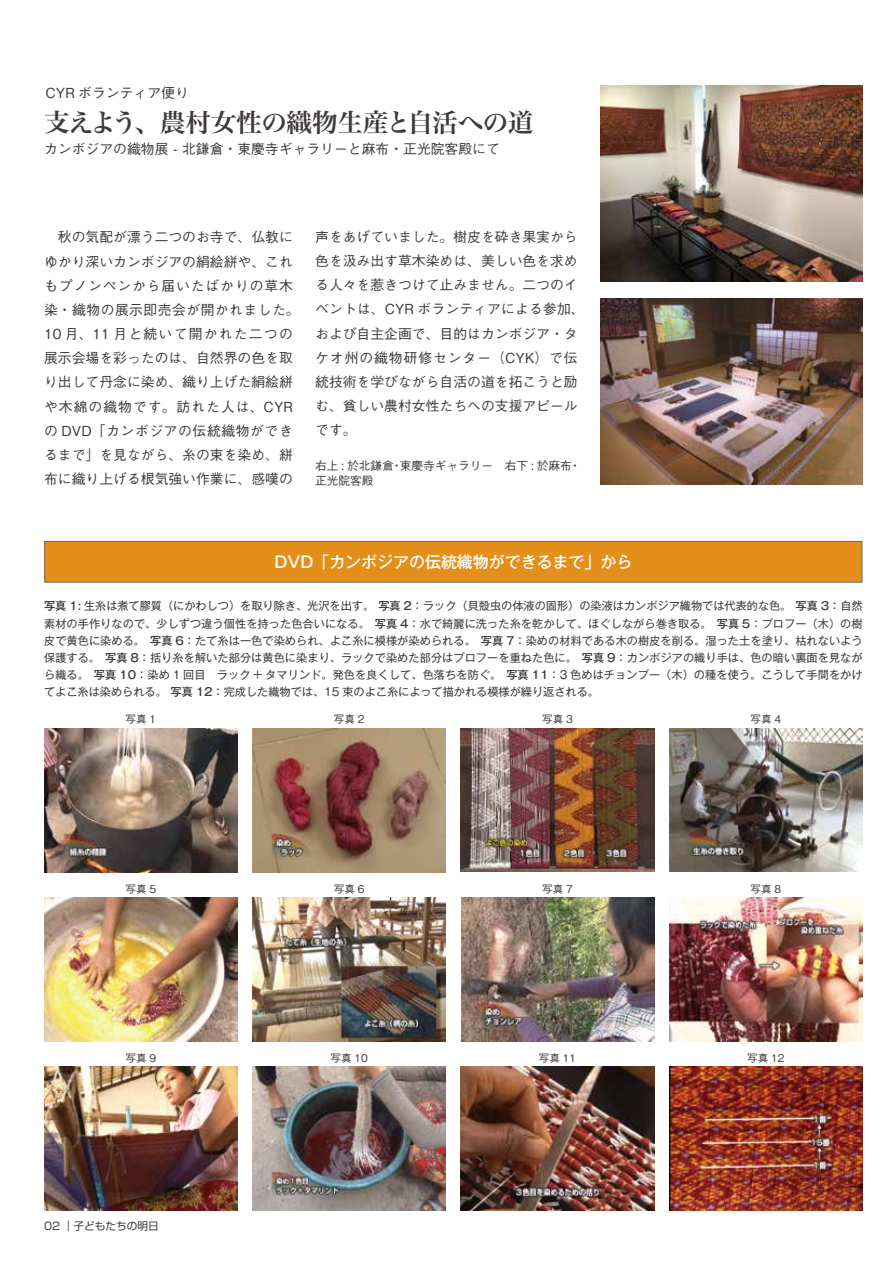
<style>
.page{position:relative;width:893px;height:1263px;background:#fff}
.page>*{position:absolute;margin:0;border:0;box-sizing:border-box;transform-origin:0 0}
.t1{font:25.5px "Hira Min Std N W6";letter-spacing:-.02em;color:#3e3a39}
.t2{font:500 15.9px "Gothic MB101 Pro";color:#fff}
.t3{font:500 13.8px/24.2px "Gothic BBB Pro";color:#3e3a39;text-align:center}
.t4{font:500 11.7px/14.9px "Gothic BBB Pro";color:#3e3a39}
.t5{font:11.1px/17px "Gothic MB101 Pro";color:#3e3a39;text-align:justify}
.t6{font:500 10.65px "Gothic BBB Pro";color:#3e3a39}
.t7{font:10.65px "Shin Go Pro";color:#3e3a39}
.s1{font-weight:500}
</style>
<div class="page">
<img style="left:600px;top:298px;width:263px;height:187px">
<div style="left:45px;top:541px;width:817px;height:41px;background:#e48f1a"></div>
<div style="left:44px;top:541px;width:818px;height:42px;border:1px solid #727171"></div>
<img style="left:600px;top:85px;width:263px;height:197px">
<img style="left:44px;top:728px;width:194px;height:144px">
<img style="left:44px;top:897px;width:194px;height:144px">
<img style="left:252px;top:728px;width:194px;height:144px">
<img style="left:252px;top:897px;width:194px;height:144px">
<img style="left:461px;top:728px;width:193px;height:144px">
<img style="left:461px;top:897px;width:193px;height:144px">
<img style="left:669px;top:728px;width:194px;height:144px">
<img style="left:669px;top:897px;width:194px;height:144px">
<img style="left:44px;top:1067px;width:194px;height:144px">
<img style="left:252px;top:1067px;width:194px;height:144px">
<img style="left:461px;top:1067px;width:193px;height:144px">
<img style="left:669px;top:1066px;width:194px;height:144px">
<p class="t3" style="left:45px;top:79px;width:145px">CYR ボランティア便り</p>
<h1 class="t1" style="left:44px;top:104px;width:491px">支えよう、農村女性の織物生産と自活への道</h1>
<p class="t3" style="left:44px;top:135px;width:457px">カンボジアの織物展 - 北鎌倉・東慶寺ギャラリーと麻布・正光院客殿にて</p>
<p class="t3" style="left:44px;top:223px;width:257px">秋の気配が漂う二つのお寺で、仏教に<br>ゆかり深いカンボジアの絹絵絣や、これもプノンペンから届いたばかりの草木染・織物の展示即売会が開かれました。<br>10 月、11 月と続いて開かれた二つの展示会場を彩ったのは、自然界の色を取り出して丹念に染め、織り上げた絹絵絣や木綿の織物です。訪れた人は、CYRの DVD「カンボジアの伝統織物ができるまで」を見ながら、糸の束を染め、絣布に織り上げる根気強い作業に、感嘆の</p>
<p class="t3" style="left:315px;top:223px;width:271px;text-align:left">声をあげていました。樹皮を砕き果実から色を汲み出す草木染めは、美しい色を求める人々を惹きつけて止みません。二つのイベントは、CYR ボランティアによる参加、および自主企画で、目的はカンボジア・タケオ州の織物研修センター（CYK）で伝統技術を学びながら自活の道を拓こうと励む、貧しい農村女性たちへの支援アピールです。</p>
<p class="t4" style="left:315px;top:457px;width:267px">右上 : 於北鎌倉・東慶寺ギャラリー　右下 : 於麻布・正光院客殿</p>
<h2 class="t2" style="left:274px;top:548px;width:359px">DVD「カンボジアの伝統織物ができるまで」から</h2>
<p class="t5" style="left:44px;top:596px;width:820px"><span class="s1">写真 1:</span> 生糸は煮て膠質（にかわしつ）を取り除き、光沢を出す。 <span class="s1">写真 2：</span>ラック（貝殻虫の体液の固形）の染液はカンボジア織物では代表的な色。 <span class="s1">写真 3：</span>自然素材の手作りなので、少しずつ違う個性を持った色合いになる。 <span class="s1">写真 4：</span>水で綺麗に洗った糸を乾かして、ほぐしながら巻き取る。 <span class="s1">写真 5：</span>プロフー（木）の樹皮で黄色に染める。 <span class="s1">写真 6：</span>たて糸は一色で染められ、よこ糸に模様が染められる。 <span class="s1">写真 7：</span>染めの材料である木の樹皮を削る。湿った土を塗り、枯れないよう保護する。 <span class="s1">写真 8：</span>括り糸を解いた部分は黄色に染まり、ラックで染めた部分はプロフーを重ねた色に。 <span class="s1">写真 9：</span>カンボジアの織り手は、色の暗い裏面を見ながら織る。 <span class="s1">写真 10：</span>染め 1 回目　ラック + タマリンド。発色を良くして、色落ちを防ぐ。 <span class="s1">写真 11：</span>3 色めはチョンプー（木）の種を使う。こうして手間をかけてよこ糸は染められる。 <span class="s1">写真 12：</span>完成した織物では、15 束のよこ糸によって描かれる模様が繰り返される。　</p>
<p class="t6" style="left:126px;top:711px;width:32px">写真 1</p>
<p class="t6" style="left:334px;top:711px;width:32px">写真 2</p>
<p class="t6" style="left:542px;top:711px;width:32px">写真 3</p>
<p class="t6" style="left:751px;top:711px;width:32px">写真 4</p>
<p class="t6" style="left:126px;top:880px;width:32px">写真 5</p>
<p class="t6" style="left:334px;top:880px;width:32px">写真 6</p>
<p class="t6" style="left:542px;top:880px;width:32px">写真 7</p>
<p class="t6" style="left:751px;top:880px;width:32px">写真 8</p>
<p class="t6" style="left:126px;top:1050px;width:32px">写真 9</p>
<p class="t6" style="left:331px;top:1049px;width:39px">写真 10</p>
<p class="t6" style="left:539px;top:1049px;width:39px">写真 11</p>
<p class="t6" style="left:747px;top:1049px;width:39px">写真 12</p>
<p class="t7" style="left:44px;top:1217px;width:116px">02 ｜子どもたちの明日</p>
</div>
